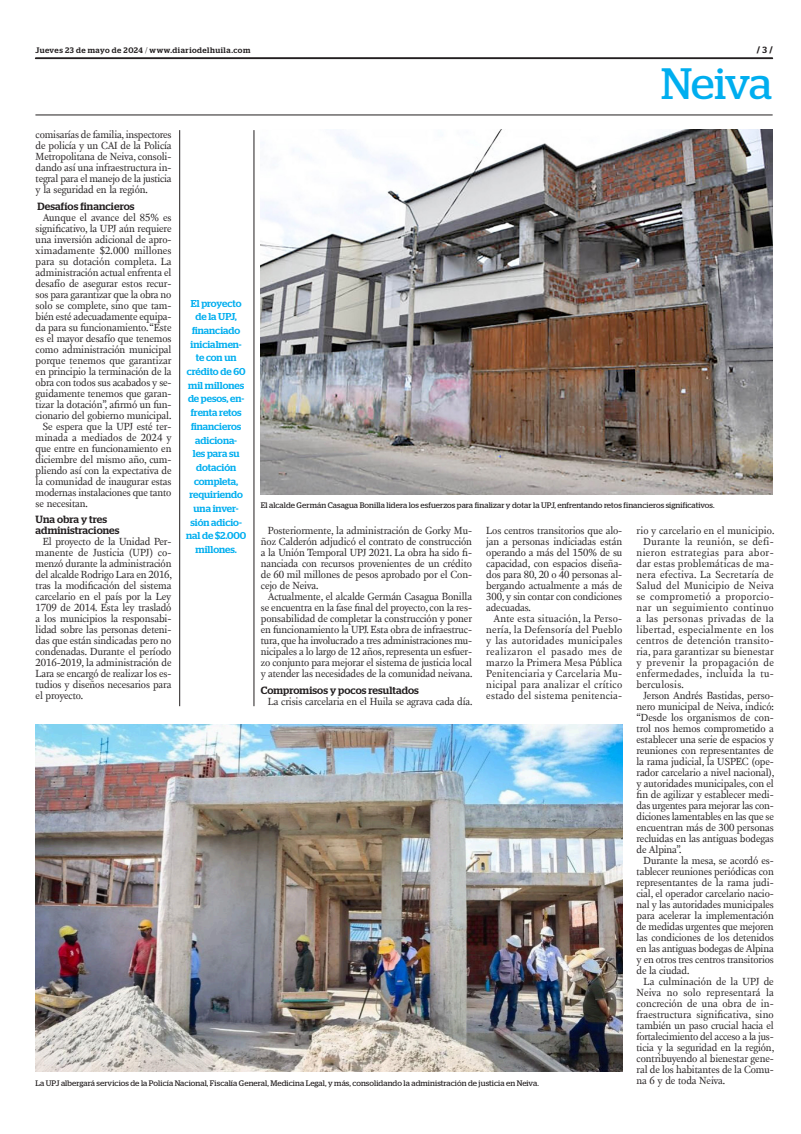
<style>
.page{position:relative;width:801px;height:1134px;background:#fff}
.page>*{position:absolute;margin:0;border:0;box-sizing:border-box;transform-origin:0 0}
.t1{font:43.9px "Stag";letter-spacing:-.025em;color:#00aeef}
.TEXTO{font:10.6px/11px "New Fournier BP";letter-spacing:-.01em;color:#231f20;text-align:justify}
.TEXTO-2{font:10.6px "New Fournier BP";letter-spacing:.015em;color:#231f20}
.INTERTITULO{font:500 10.5px/11px "Stag";letter-spacing:.01em;color:#231f20}
.DESTACADO_AZUL{font:500 10px/13.7px "Stag";color:#00aeef;text-align:center}
.t2{font:700 9px "Stag";color:#231f20}
.PIE_DE_FOTO{font:8px "Stag";letter-spacing:.01em;color:#231f20}
.t3{font:500 8px "Stag";letter-spacing:.06em;color:#231f20}
.s1{font-weight:300}
.s2{font-weight:500}
</style>
<div class="page">
<svg style="left:35px;top:58px;width:738px;height:1px"></svg>
<hr style="left:35px;top:115px;width:737px;height:1px;background:#231f20">
<img style="left:261px;top:129px;width:511px;height:366px">
<img style="left:36px;top:724px;width:586px;height:347px">
<hr style="left:179px;top:130px;width:1px;height:576px;background:#231f20">
<hr style="left:254px;top:130px;width:1px;height:576px;background:#231f20">
<p class="t3" style="left:35px;top:45px;width:216px">Jueves 23 de mayo de 2024 <span class="s1">/</span> www.diariodelhuila.com</p>
<p class="t2" style="left:757px;top:45px;width:17px">/ <span class="s2">3</span> /</p>
<p class="t1" style="left:661px;top:59px;width:113px">Neiva</p>
<p class="TEXTO" style="left:36px;top:129px;width:137px">comisarías de familia, inspectores de policía y un CAI de la Policía Metropolitana de Neiva, consoli&shy;dando así una infraestructura in&shy;tegral para el manejo de la justicia y la seguridad en la región.</p>
<p class="INTERTITULO" style="left:38px;top:200px;width:98px">Desafíos financieros</p>
<p class="TEXTO" style="left:36px;top:212px;width:137px;text-indent:7px">Aunque el avance del 85% es significativo, la UPJ aún requiere una inversión adicional de apro&shy;ximadamente $2.000 millones para su dotación completa. La administración actual enfrenta el desafío de asegurar estos recur&shy;sos para garantizar que la obra no solo se complete, sino que tam&shy;bién esté adecuadamente equipa&shy;da para su funcionamiento. “Este es el mayor desafío que tenemos como administración municipal porque tenemos que garantizar en principio la terminación de la obra con todos sus acabados y se&shy;guidamente tenemos que garan&shy;tizar la dotación”, afirmó un fun&shy;cionario del gobierno municipal.</p>
<p class="TEXTO" style="left:36px;top:421px;width:137px;text-indent:7px">Se espera que la UPJ esté ter&shy;minada a mediados de 2024 y que entre en funcionamiento en diciembre del mismo año, cum&shy;pliendo así con la expectativa de la comunidad de inaugurar estas modernas instalaciones que tanto se necesitan.</p>
<p class="INTERTITULO" style="left:36px;top:514px;width:85px">Una obra y tres administraciones</p>
<p class="TEXTO" style="left:36px;top:536px;width:138px;text-indent:7px">El proyecto de la Unidad Per&shy;manente de Justicia (UPJ) co&shy;menzó durante la administración del alcalde Rodrigo Lara en 2016, tras la modificación del sistema carcelario en el país por la Ley 1709 de 2014. Esta ley trasladó a los municipios la responsabi&shy;lidad sobre las personas deteni&shy;das que están sindicadas pero no condenadas. Durante el período 2016-2019, la administración de Lara se encargó de realizar los es&shy;tudios y diseños necesarios para el proyecto.</p>
<p class="TEXTO" style="left:261px;top:525px;width:213px;text-indent:7px">Posteriormente, la administración de Gorky Mu&shy;ñoz Calderón adjudicó el contrato de construcción a la Unión Temporal UPJ 2021. La obra ha sido fi&shy;nanciada con recursos provenientes de un crédito de 60 mil millones de pesos aprobado por el Con&shy;cejo de Neiva.</p>
<p class="DESTACADO_AZUL" style="left:186px;top:296px;width:62px">El proyecto de la UPJ, financiado inicialmen&shy;te con un crédito de 60 mil millones de pesos, en&shy;frenta retos financieros adiciona-<br>les para su dotación completa, requiriendo una inver&shy;sión adicio&shy;nal de $2.000 millones.</p>
<p class="PIE_DE_FOTO" style="left:261px;top:500px;width:455px">El alcalde Germán Casagua Bonilla lidera los esfuerzos para finalizar y dotar la UPJ, enfrentando retos financieros significativos.</p>
<p class="TEXTO" style="left:486px;top:525px;width:138px">Los centros transitorios que alo&shy;jan a personas indiciadas están operando a más del 150% de su capacidad, con espacios diseña&shy;dos para 80, 20 o 40 personas al&shy;bergando actualmente a más de 300, y sin contar con condiciones adecuadas.</p>
<p class="TEXTO" style="left:486px;top:613px;width:138px;text-indent:7px">Ante esta situación, la Perso&shy;nería, la Defensoría del Pueblo y las autoridades municipales realizaron el pasado mes de marzo la Primera Mesa Pública Penitenciaria y Carcelaria Mu&shy;nicipal para analizar el crítico estado del sistema penitencia-</p>
<p class="TEXTO-2" style="left:636px;top:524px;width:139px">rio y carcelario en el municipio.</p>
<p class="TEXTO" style="left:636px;top:536px;width:139px;text-indent:7px">Durante la reunión, se defi&shy;nieron estrategias para abor&shy;dar estas problemáticas de ma&shy;nera efectiva. La Secretaría de Salud del Municipio de Neiva se comprometió a proporcio&shy;nar un seguimiento continuo a las personas privadas de la libertad, especialmente en los centros de detención transito&shy;ria, para garantizar su bienestar y prevenir la propagación de enfermedades, incluida la tu&shy;berculosis.</p>
<p class="TEXTO" style="left:636px;top:690px;width:139px;text-indent:7px">Jerson Andrés Bastidas, perso&shy;nero municipal de Neiva, indicó: “Desde los organismos de con&shy;trol nos hemos comprometido a establecer una serie de espacios y reuniones con representantes de la rama judicial, la USPEC (ope&shy;rador carcelario a nivel nacional), y autoridades municipales, con el fin de agilizar y establecer medi&shy;das urgentes para mejorar las con&shy;diciones lamentables en las que se encuentran más de 300 personas recluidas en las antiguas bodegas de Alpina”.</p>
<p class="TEXTO" style="left:636px;top:855px;width:139px;text-indent:7px">Durante la mesa, se acordó es&shy;tablecer reuniones periódicas con representantes de la rama judi&shy;cial, el operador carcelario nacio&shy;nal y las autoridades municipales para acelerar la implementación de medidas urgentes que mejoren las condiciones de los detenidos en las antiguas bodegas de Alpina y en otros tres centros transitorios de la ciudad.</p>
<p class="TEXTO" style="left:636px;top:976px;width:139px;text-indent:7px">La culminación de la UPJ de Neiva no solo representará la concreción de una obra de in&shy;fraestructura significativa, sino también un paso crucial hacia el fortalecimiento del acceso a la jus&shy;ticia y la seguridad en la región, contribuyendo al bienestar gene&shy;ral de los habitantes de la Comu&shy;na 6 y de toda Neiva.</p>
<p class="TEXTO" style="left:261px;top:591px;width:213px;text-indent:7px">Actualmente, el alcalde Germán Casagua Bonilla se encuentra en la fase final del proyecto, con la res&shy;ponsabilidad de completar la construcción y poner en funcionamiento la UPJ. Esta obra de infraestruc&shy;tura, que ha involucrado a tres administraciones mu&shy;nicipales a lo largo de 12 años, representa un esfuer&shy;zo conjunto para mejorar el sistema de justicia local y atender las necesidades de la comunidad neivana.</p>
<p class="INTERTITULO" style="left:261px;top:684px;width:160px">Compromisos y pocos resultados</p>
<p class="TEXTO" style="left:268px;top:696px;width:206px">La crisis carcelaria en el Huila se agrava cada día.</p>
<p class="PIE_DE_FOTO" style="left:35px;top:1078px;width:505px">La UPJ albergará servicios de la Policía Nacional, Fiscalía General, Medicina Legal, y más, consolidando la administración de justicia en Neiva.</p>
</div>
